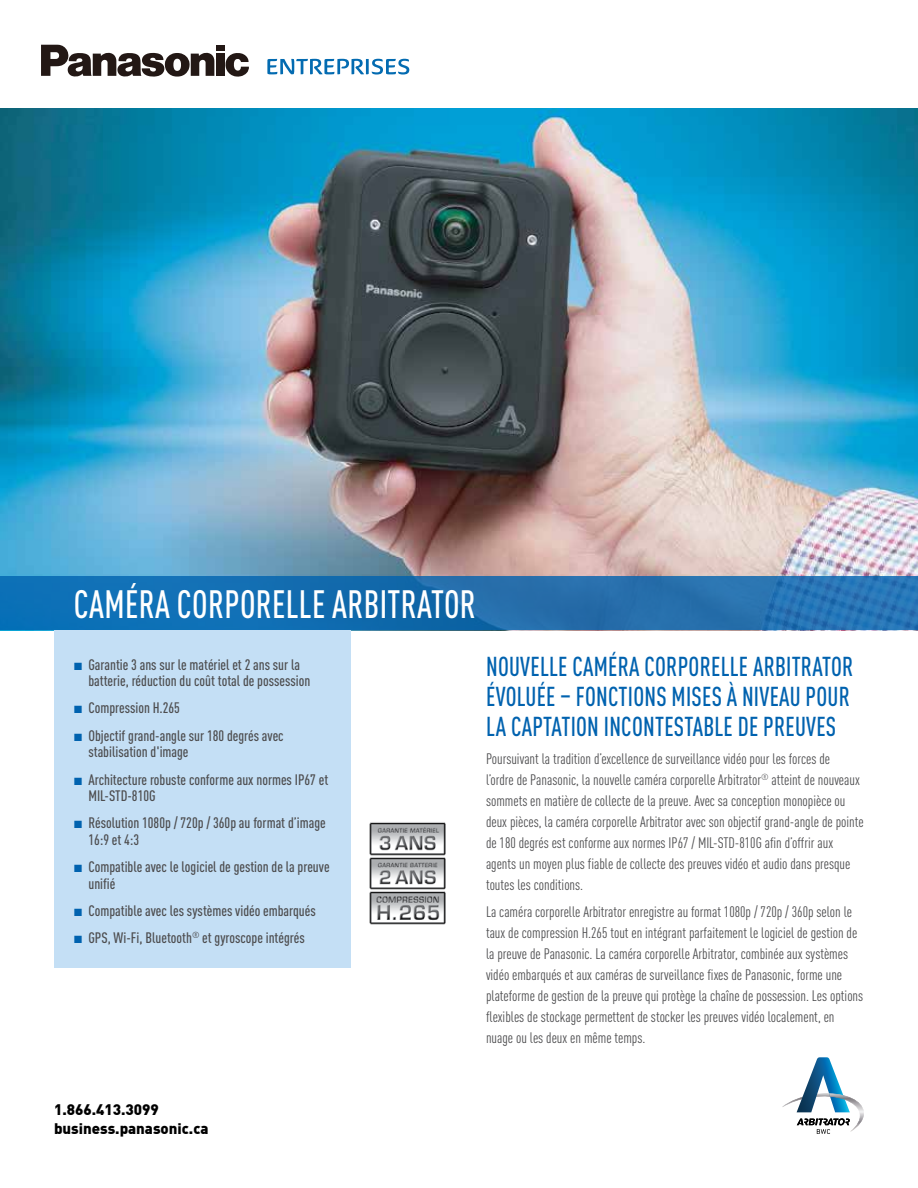
<style>
.page{position:relative;width:918px;height:1188px;background:#fff}
.page>*{position:absolute;margin:0;border:0;box-sizing:border-box;transform-origin:0 0}
.t1{font:500 condensed 39px "DINOT";letter-spacing:.01em;color:#fff;scale:.9 1}
.t2{font:500 condensed 27px/30px "DINOT";letter-spacing:.01em;color:#0062af;scale:.91 1}
.t3{font:condensed 15px/21px "DINOT";color:#4d4d4f}
.t4{font:500 condensed 15px/16.5px "DINOT";color:#4d4d4f}
.t5{font:900 15px/19.5px "DIN";color:#000}
.s1{color:#0062af}
</style>
<div class="page">
<img style="left:0;top:108px;width:918px;height:468px">
<svg style="left:225px;top:53px;width:24px;height:24px"></svg>
<div style="left:216px;top:45px;width:8px;height:6px;background:#231815"></div>
<div style="left:216px;top:54px;width:8px;height:22px;background:#231815"></div>
<svg style="left:41px;top:45px;width:173px;height:32px"></svg>
<svg style="left:267px;top:59px;width:142px;height:16px"></svg>
<div style="left:54px;top:630px;width:297px;height:338px;background:#c4dff5"></div>
<svg style="left:0;top:576px;width:918px;height:54px;background:#1b6eb0"></svg>
<svg style="left:782px;top:1057px;width:82px;height:77px"></svg>
<img style="left:369px;top:822px;width:77px;height:103px">
<h1 class="t1" style="left:74px;top:581px;width:448px">CAMÉRA CORPORELLE ARBITRATOR</h1>
<p class="t4" style="left:88px;top:656px;width:223px;text-indent:-14px"><span class="s1">■</span> Garantie 3 ans sur le matériel et 2 ans sur la batterie, réduction du coût total de possession</p>
<p class="t4" style="left:74px;top:700px;width:107px"><span class="s1">■</span> Compression H.265</p>
<p class="t4" style="left:88px;top:727px;width:197px;text-indent:-14px"><span class="s1">■</span> Objectif grand-angle sur 180 degrés avec stabilisation d'image</p>
<p class="t4" style="left:88px;top:771px;width:241px;text-indent:-14px"><span class="s1">■</span> Architecture robuste conforme aux normes IP67 et<br>MIL-STD-810G</p>
<p class="t4" style="left:88px;top:815px;width:239px;text-indent:-14px"><span class="s1">■</span> Résolution 1080p / 720p / 360p au format d’image<br>16:9 et 4:3</p>
<p class="t4" style="left:88px;top:858px;width:243px;text-indent:-14px"><span class="s1">■</span> Compatible avec le logiciel de gestion de la preuve unifié</p>
<p class="t4" style="left:74px;top:902px;width:243px"><span class="s1">■</span> Compatible avec les systèmes vidéo embarqués</p>
<p class="t4" style="left:74px;top:929px;width:232px"><span class="s1">■</span> GPS, Wi-Fi, Bluetooth<sup>®</sup> et gyroscope intégrés</p>
<h2 class="t2" style="left:486px;top:651px;width:405px">NOUVELLE CAMÉRA CORPORELLE ARBITRATOR<br>ÉVOLUÉE – FONCTIONS MISES À NIVEAU POUR<br>LA CAPTATION INCONTESTABLE DE PREUVES</h2>
<p class="t3" style="left:486px;top:748px;width:379px">Poursuivant la tradition d’excellence de surveillance vidéo pour les forces de<br>l’ordre de Panasonic, la nouvelle caméra corporelle Arbitrator<sup>®</sup> atteint de nouveaux sommets en matière de collecte de la preuve. Avec sa conception monopièce ou deux pièces, la caméra corporelle Arbitrator avec son objectif grand-angle de pointe de 180 degrés est conforme aux normes IP67 / MIL-STD-810G afin d’offrir aux agents un moyen plus fiable de collecte des preuves vidéo et audio dans presque toutes les conditions.</p>
<p class="t3" style="left:486px;top:902px;width:379px">La caméra corporelle Arbitrator enregistre au format 1080p / 720p / 360p selon le taux de compression H.265 tout en intégrant parfaitement le logiciel de gestion de la preuve de Panasonic. La caméra corporelle Arbitrator, combinée aux systèmes vidéo embarqués et aux caméras de surveillance fixes de Panasonic, forme une plateforme de gestion de la preuve qui protège la chaîne de possession. Les options flexibles de stockage permettent de stocker les preuves vidéo localement, en nuage ou les deux en même temps.</p>
<p class="t5" style="left:54px;top:1099px;width:156px">1.866.413.3099 business.panasonic.ca</p>
</div>
